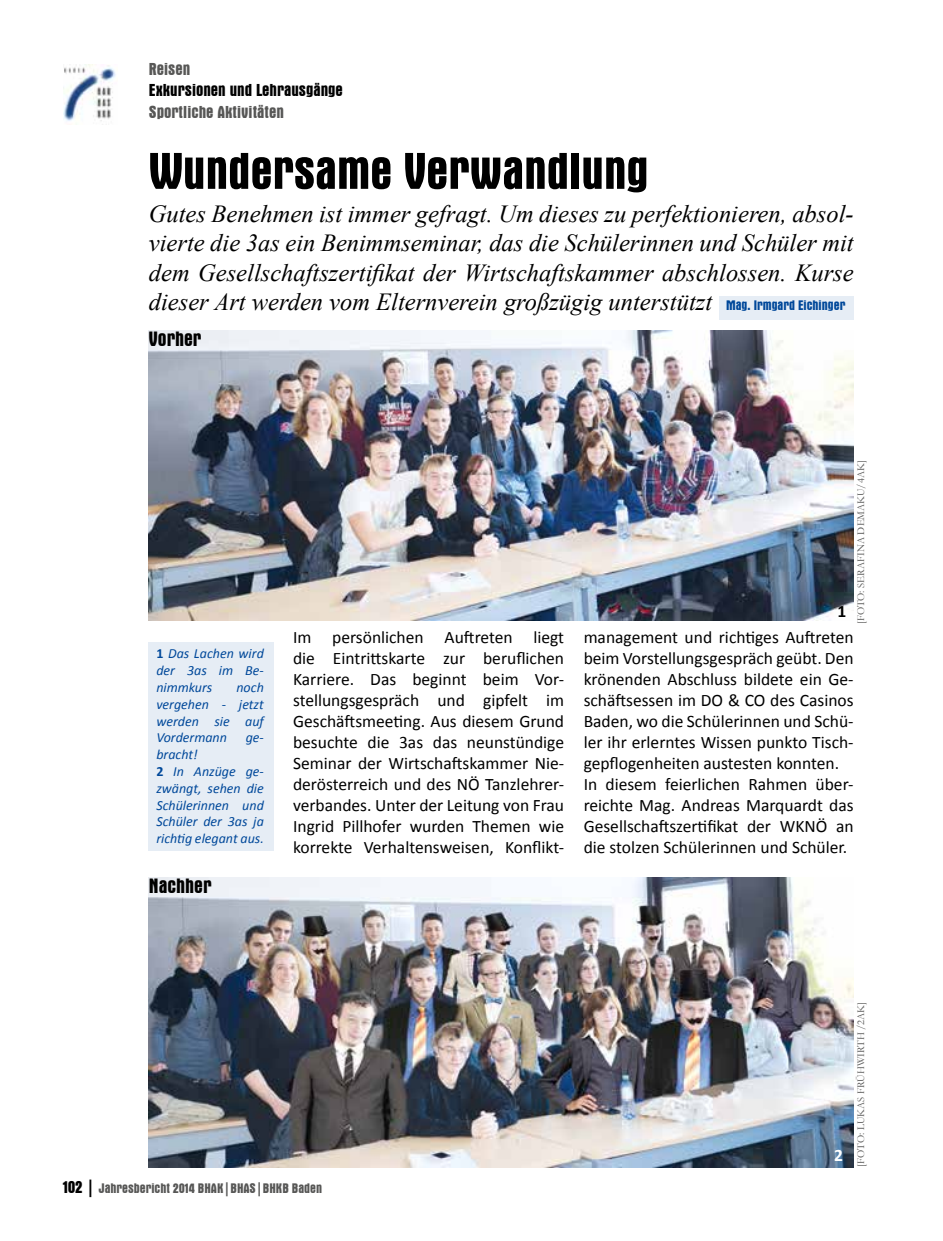
<style>
.page{position:relative;width:943px;height:1241px;background:#fff}
.page>*{position:absolute;margin:0;border:0;box-sizing:border-box;transform-origin:0 0}
.t1{font:700 condensed 52.5px "Aurora BT";color:#000}
.t2{font:italic 24.5px/29.4px "Times New Roman";color:#000;text-align:justify}
.t3{font:700 condensed 21px "Aurora BT";color:#000}
.t4{font:17.5px/21px "Calibri";color:#000;text-align:justify}
.t5{font:700 condensed 17.5px "Aurora BT";color:#575756}
.t6{font:700 condensed 17.5px "Aurora BT";color:#000}
.t7{font:700 17.5px "Calibri";color:#000}
.t8{font:700 17.5px "Calibri";color:#fff}
.t9{font:italic 14px/16.8px "Calibri";color:#00489a;text-align:justify}
.t10{font:700 condensed 14px "Aurora BT";color:#575756}
.t11{font:700 condensed 14px "Aurora BT";color:#00489a}
.t12{font:10.5px "Garamond";color:#575756}
.s1{font-weight:700;font-style:normal}
.s2{font-size:17.5px;color:#000}
</style>
<div class="page">
<img style="left:63px;top:64px;width:53px;height:57px">
<div style="left:149px;top:642px;width:125px;height:208px;background:#e6edf5"></div>
<div style="left:718px;top:296px;width:135px;height:23px;background:#e6edf5"></div>
<img style="left:149px;top:877px;width:704px;height:289px">
<img style="left:149px;top:330px;width:704px;height:290px">
<p class="t5" style="left:149px;top:60px;width:43px">Reisen</p>
<p class="t6" style="left:149px;top:81px;width:195px">Exkursionen und Lehrausgänge</p>
<p class="t5" style="left:149px;top:102px;width:137px">Sportliche Aktivitäten</p>
<p class="t1" style="left:149px;top:141px;width:501px">Wundersame Verwandlung</p>
<p class="t2" style="left:149px;top:198px;width:706px">Gutes Benehmen ist immer gefragt. Um dieses zu perfektionieren, absol&shy;vierte die 3as ein Benimmseminar, das die Schülerinnen und Schüler mit dem Gesellschaftszertifikat der Wirtschaftskammer abschlossen. Kurse dieser Art werden vom Elternverein großzügig unterstützt</p>
<p class="t11" style="left:726px;top:298px;width:121px">Mag. Irmgard Eichinger</p>
<p class="t3" style="left:149px;top:327px;width:54px">Vorher</p>
<p class="t9" style="left:156px;top:644px;width:109px"><span class="s1">1</span> Das Lachen wird der 3as im Be&shy;nimmkurs</p>
<p class="t9" style="left:156px;top:678px;width:109px;text-indent:80px">noch vergehen - jetzt werden sie auf Vordermann</p>
<p class="t9" style="left:246px;top:728px;width:20px">ge-</p>
<p class="t9" style="left:156px;top:745px;width:109px;text-align:left">bracht!<br><span class="s1">2</span> In Anzüge ge&shy;zwängt, sehen die<br>Schülerinnen und<br>Schüler der 3as ja richtig elegant aus.</p>
<p class="t3" style="left:149px;top:873px;width:64px">Nachher</p>
<p class="t7" style="left:837px;top:600px;width:10px">1</p>
<p class="t12" style="left:853px;top:624px;width:165px;rotate:-90deg">[FOTO: SERAFINA DEMAKU/4AK]</p>
<p class="t4" style="left:293px;top:626px;width:272px">Im persönlichen Auftreten liegt die Eintrittskarte zur beruflichen Karriere. Das beginnt beim Vor&shy;stellungsgespräch und gipfelt im Geschäftsmeeting. Aus diesem Grund besuchte die 3as das neunstündige Seminar der Wirtschaftskammer Nie&shy;derösterreich und des NÖ Tanzlehrer&shy;verbandes. Unter der Leitung von Frau Ingrid Pillhofer wurden Themen wie korrekte Verhaltensweisen, Konflikt-</p>
<p class="t4" style="left:583px;top:626px;width:271px;text-align:left">management und richtiges Auftreten beim Vorstellungsgespräch geübt. Den krönenden Abschluss bildete ein Ge&shy;schäftsessen im DO &amp; CO des Casinos Baden, wo die Schülerinnen und Schü&shy;ler ihr erlerntes Wissen punkto Tisch&shy;gepflogenheiten austesten konnten.<br>In diesem feierlichen Rahmen über&shy;reichte Mag. Andreas Marquardt das Gesellschaftszertifikat der WKNÖ an die stolzen Schülerinnen und Schüler.</p>
<p class="t8" style="left:834px;top:1143px;width:10px">2</p>
<p class="t12" style="left:853px;top:1166px;width:166px;rotate:-90deg">[FOTO: LUKAS FRÜHWIRTH /2AK]</p>
<p class="t10" style="left:63px;top:1179px;width:261px"><span class="s2">102 |</span> Jahresbericht 2014 BHAK|BHAS|BHKB Baden</p>
</div>
